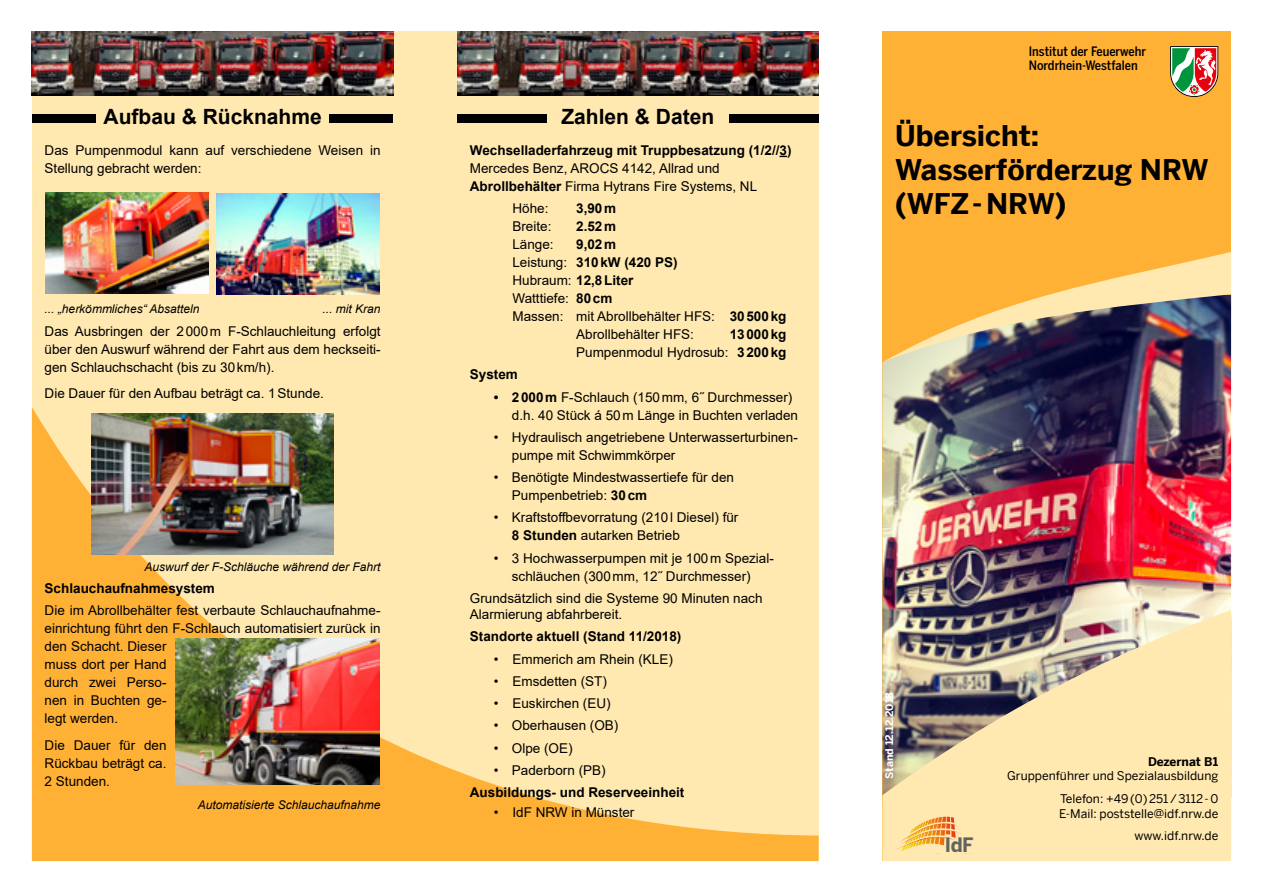
<style>
.page{position:relative;width:1263px;height:893px;background:#fff}
.page>*{position:absolute;margin:0;border:0;box-sizing:border-box;transform-origin:0 0}
.t1{font:700 28.5px/34.2px "Benton Sans";color:#000}
.t2{font:700 21px "Arial";color:#000}
.t3{font:700 19.65px "Benton Sans";color:#626463}
.t4{font:13.5px/18px "Arial";color:#000}
.t5{font:700 13.5px "Arial";color:#000}
.t6{font:500 12.9px/14.7px "Benton Sans Cond";color:#000}
.t7{font:italic 12px "Arial";color:#000}
.t8{font:12px/23px "Benton Sans";color:#000;text-align:right}
.t9{font:700 12px "Benton Sans";color:#000}
.t10{font:700 10.5px "Benton Sans";color:#fff}
.s1{font-weight:700}
.s2{font-weight:400}
</style>
<div class="page">
<div style="left:32px;top:32px;width:787px;height:829px;background:#ffe9b1"></div>
<div style="left:882px;top:32px;width:349px;height:829px;background:#ffb136"></div>
<svg style="left:32px;top:407px;width:787px;height:454px"></svg>
<img style="left:91px;top:414px;width:243px;height:141px">
<img style="left:175px;top:638px;width:204px;height:147px">
<img style="left:45px;top:192px;width:163px;height:101px">
<img style="left:217px;top:193px;width:163px;height:101px">
<div style="left:457px;top:114px;width:89px;height:8px;background:#000"></div>
<div style="left:32px;top:114px;width:64px;height:8px;background:#000"></div>
<div style="left:729px;top:114px;width:90px;height:8px;background:#000"></div>
<div style="left:330px;top:114px;width:63px;height:8px;background:#000"></div>
<svg style="left:1170px;top:46px;width:48px;height:51px;background:#ad9274"></svg>
<img style="left:882px;top:362px;width:349px;height:248px">
<svg style="left:882px;top:610px;width:349px;height:251px;background:#dbc9a2"></svg>
<img style="left:883px;top:252px;width:348px;height:110px">
<svg style="left:895px;top:817px;width:66px;height:33px;background:#f8c87e"></svg>
<img style="left:32px;top:32px;width:361px;height:64px">
<img style="left:457px;top:32px;width:362px;height:64px">
<h2 class="t2" style="left:104px;top:102px;width:220px">Aufbau &amp; Rücknahme</h2>
<p class="t4" style="left:45px;top:141px;width:337px">Das Pumpenmodul kann auf verschiedene Weisen in<br>Stellung gebracht werden:</p>
<p class="t7" style="left:45px;top:301px;width:156px">... „herkömmliches“ Absatteln</p>
<p class="t7" style="left:323px;top:301px;width:60px">... mit Kran</p>
<p class="t4" style="left:45px;top:322px;width:337px;text-align:justify">Das Ausbringen der 2000m F-Schlauchleitung erfolgt über den Auswurf während der Fahrt aus dem heckseiti&shy;gen Schlauchschacht (bis zu 30km/h).</p>
<p class="t4" style="left:45px;top:384px;width:281px">Die Dauer für den Aufbau beträgt ca. 1Stunde.</p>
<p class="t7" style="left:144px;top:559px;width:238px">Auswurf der F-Schläuche während der Fahrt</p>
<p class="t5" style="left:45px;top:579px;width:172px">Schlauchaufnahmesystem</p>
<p class="t4" style="left:45px;top:602px;width:337px">Die im Abrollbehälter fest verbaute Schlauchaufnahme&shy;einrichtung führt den F-Schlauch automatisiert zurück in den Schacht. Dieser<br>muss dort per Hand<br>durch zwei Perso-<br>nen in Buchten ge-<br>legt werden.</p>
<p class="t4" style="left:45px;top:736px;width:123px;text-align:justify">Die Dauer für den Rückbau beträgt ca.<br>2 Stunden.</p>
<p class="t7" style="left:198px;top:797px;width:184px">Automatisierte Schlauchaufnahme</p>
<h2 class="t2" style="left:561px;top:102px;width:154px">Zahlen &amp; Daten</h2>
<p class="t5" style="left:470px;top:141px;width:323px">Wechselladerfahrzeug mit Truppbesatzung (1/2//3)</p>
<p class="t4" style="left:470px;top:159px;width:289px">Mercedes Benz, AROCS 4142, Allrad und<br><span class="s1">Abrollbehälter</span> Firma Hytrans Fire Systems, NL</p>
<p class="t4" style="left:512px;top:199px;width:38px">Höhe:</p>
<p class="t5" style="left:576px;top:199px;width:41px">3,90m</p>
<p class="t4" style="left:512px;top:217px;width:41px">Breite:</p>
<p class="t5" style="left:576px;top:217px;width:41px">2.52m</p>
<p class="t4" style="left:512px;top:235px;width:43px">Länge:</p>
<p class="t5" style="left:576px;top:235px;width:41px">9,02m</p>
<p class="t5" style="left:512px;top:253px;width:167px"><span class="s2">Leistung:</span> 310kW (420 PS)</p>
<p class="t5" style="left:512px;top:271px;width:122px"><span class="s2">Hubraum:</span> 12,8Liter</p>
<p class="t4" style="left:512px;top:289px;width:101px">Watttiefe: <span class="s1">80cm</span></p>
<p class="t4" style="left:512px;top:307px;width:275px">Massen: mit Abrollbehälter HFS: <span class="s1">30500kg</span></p>
<p class="t4" style="left:576px;top:325px;width:119px">Abrollbehälter HFS:</p>
<p class="t4" style="left:576px;top:325px;width:212px;text-align:right"><span class="s1">13000kg<br></span>Pumpenmodul Hydrosub: <span class="s1">3200kg</span></p>
<p class="t5" style="left:470px;top:365px;width:50px">System</p>
<p class="t4" style="left:512px;top:388px;width:288px;text-indent:-18px"><span class="s1">• 2000m</span> F-Schlauch (150mm, 6˝ Durchmesser) d.h. 40 Stück á 50m Länge in Buchten verladen</p>
<p class="t4" style="left:512px;top:428px;width:287px;text-indent:-18px">• Hydraulisch angetriebene Unterwasserturbinen&shy;pumpe mit Schwimmkörper</p>
<p class="t4" style="left:512px;top:468px;width:224px;text-indent:-18px">• Benötigte Mindestwassertiefe für den<br>Pumpenbetrieb: <span class="s1">30cm</span></p>
<p class="t4" style="left:512px;top:509px;width:228px;text-indent:-18px">• Kraftstoffbevorratung (210l Diesel) für<br><span class="s1">8 Stunden</span> autarken Betrieb</p>
<p class="t4" style="left:494px;top:549px;width:282px;text-align:center">• 3 Hochwasserpumpen mit je 100m Spezial&shy;schläuchen (300mm, 12˝ Durchmesser)</p>
<p class="t4" style="left:470px;top:590px;width:294px;line-height:16.2px">Grundsätzlich sind die Systeme 90 Minuten nach<br>Alarmierung abfahrbereit.</p>
<p class="t5" style="left:470px;top:627px;width:213px">Standorte aktuell (Stand 11/2018)</p>
<p class="t4" style="left:494px;top:650px;width:181px">• Emmerich am Rhein (KLE)</p>
<p class="t4" style="left:494px;top:672px;width:115px">• Emsdetten (ST)</p>
<p class="t4" style="left:494px;top:694px;width:118px">• Euskirchen (EU)</p>
<p class="t4" style="left:494px;top:716px;width:126px">• Oberhausen (OB)</p>
<p class="t4" style="left:494px;top:739px;width:80px">• Olpe (OE)</p>
<p class="t4" style="left:494px;top:761px;width:113px">• Paderborn (PB)</p>
<p class="t5" style="left:470px;top:783px;width:216px">Ausbildungs- und Reserveeinheit</p>
<p class="t4" style="left:494px;top:803px;width:142px">• IdF NRW in Münster</p>
<p class="t6" style="left:1029px;top:44px;width:119px">Institut der Feuerwehr<br>Nordrhein-Westfalen</p>
<h1 class="t1" style="left:895px;top:118px;width:315px">Übersicht:<br>Wasserförderzug NRW (WFZ-NRW)</h1>
<p class="t10" style="left:883px;top:779px;width:89px;rotate:-90deg">Stand 12.12.2018</p>
<h3 class="t3" style="left:945px;top:833px;width:30px">IdF</h3>
<p class="t9" style="left:1148px;top:754px;width:72px">Dezernat B1</p>
<p class="t8" style="left:1007px;top:764px;width:213px">Gruppenführer und Spezialausbildung<br>Telefon: +49(0)251/3112-0</p>
<p class="t8" style="left:1059px;top:802px;width:161px">E-Mail: poststelle@idf.nrw.de www.idf.nrw.de</p>
</div>
